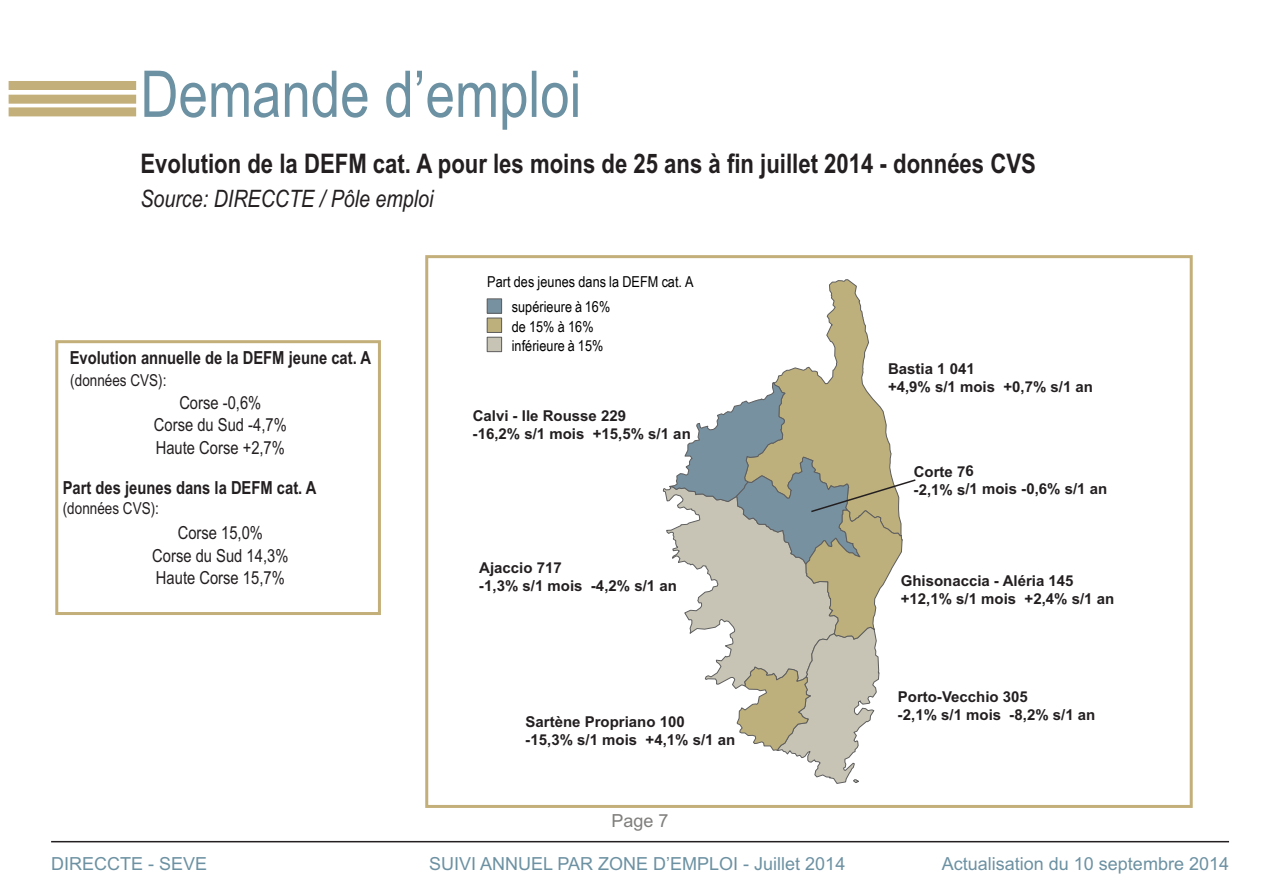
<style>
.page{position:relative;width:1263px;height:893px;background:#fff}
.page>*{position:absolute;margin:0;border:0;box-sizing:border-box;transform-origin:0 0}
.t1{font:64.5px "Arial Narrow";color:#6c91a2}
.t2{font:700 27px "Arial Narrow";color:#231f20}
.t3{font:italic 24px "Arial Narrow";color:#231f20}
.t4{font:18px "Arial";color:#6c91a2}
.t5{font:18px/22.5px "Arial Narrow";color:#231f20;text-align:center}
.t6{font:700 18px "Arial Narrow";color:#231f20}
.t7{font:18px "Arial";color:#7f7e7c}
.t8{font:16.5px "Arial Narrow";color:#231f20}
.t9{font:700 15px/18px "Arial";color:#231f20}
.t10{font:15px/26px "Arial Narrow";letter-spacing:.005em;color:#000}
</style>
<div class="page">
<div style="left:425px;top:255px;width:768px;height:553px;border:3px solid #c3af79"></div>
<div style="left:9px;top:81px;width:127px;height:9px;background:#c3af79"></div>
<div style="left:9px;top:107px;width:127px;height:9px;background:#c3af79"></div>
<div style="left:9px;top:95px;width:127px;height:9px;background:#c3af79"></div>
<hr style="left:51px;top:841px;width:1178px;height:1px;background:#231f20">
<svg style="left:486px;top:279px;width:430px;height:505px"></svg>
<div style="left:55px;top:340px;width:326px;height:275px;border:3px solid #c3af79"></div>
<h1 class="t1" style="left:140px;top:57px;width:442px">Demande d’emploi</h1>
<h2 class="t2" style="left:140px;top:148px;width:897px">Evolution de la DEFM cat. A pour les moins de 25 ans à fin juillet 2014 - données CVS</h2>
<h3 class="t3" style="left:140px;top:185px;width:295px">Source: DIRECCTE / Pôle emploi</h3>
<p class="t6" style="left:70px;top:347px;width:303px">Evolution annuelle de la DEFM jeune cat. A</p>
<p class="t8" style="left:70px;top:370px;width:98px">(données CVS):</p>
<p class="t5" style="left:154px;top:391px;width:134px">Corse -0,6%<br>Corse du Sud -4,7%<br>Haute Corse +2,7%</p>
<p class="t6" style="left:63px;top:478px;width:255px">Part des jeunes dans la DEFM cat. A</p>
<p class="t8" style="left:63px;top:498px;width:98px">(données CVS):</p>
<p class="t5" style="left:152px;top:522px;width:138px">Corse 15,0%<br>Corse du Sud 14,3%<br>Haute Corse 15,7%</p>
<p class="t10" style="left:512px;top:268px;width:183px;text-indent:-25px">Part des jeunes dans la DEFM cat. A supérieure à 16%</p>
<p class="t10" style="left:512px;top:317px;width:93px;line-height:19.2px">de 15% à 16% inférieure à 15%</p>
<p class="t9" style="left:473px;top:407px;width:220px">Calvi - Ile Rousse 229<br>-16,2% s/1 mois +15,5% s/1 an</p>
<p class="t9" style="left:479px;top:559px;width:199px">Ajaccio 717<br>-1,3% s/1 mois -4,2% s/1 an</p>
<p class="t9" style="left:525px;top:713px;width:211px">Sartène Propriano 100 -15,3% s/1 mois +4,1% s/1 an</p>
<p class="t7" style="left:611px;top:810px;width:59px">Page 7</p>
<p class="t9" style="left:888px;top:360px;width:207px">Bastia 1 041<br>+4,9% s/1 mois +0,7% s/1 an</p>
<p class="t9" style="left:914px;top:463px;width:195px">Corte 76<br>-2,1% s/1 mois -0,6% s/1 an</p>
<p class="t9" style="left:901px;top:572px;width:215px">Ghisonaccia - Aléria 145 +12,1% s/1 mois +2,4% s/1 an</p>
<p class="t9" style="left:898px;top:688px;width:199px">Porto-Vecchio 305<br>-2,1% s/1 mois -8,2% s/1 an</p>
<p class="t4" style="left:51px;top:854px;width:158px">DIRECCTE - SEVE</p>
<p class="t4" style="left:429px;top:854px;width:418px">SUIVI ANNUEL PAR ZONE D’EMPLOI - Juillet 2014</p>
<p class="t4" style="left:942px;top:854px;width:289px">Actualisation du 10 septembre 2014</p>
</div>
